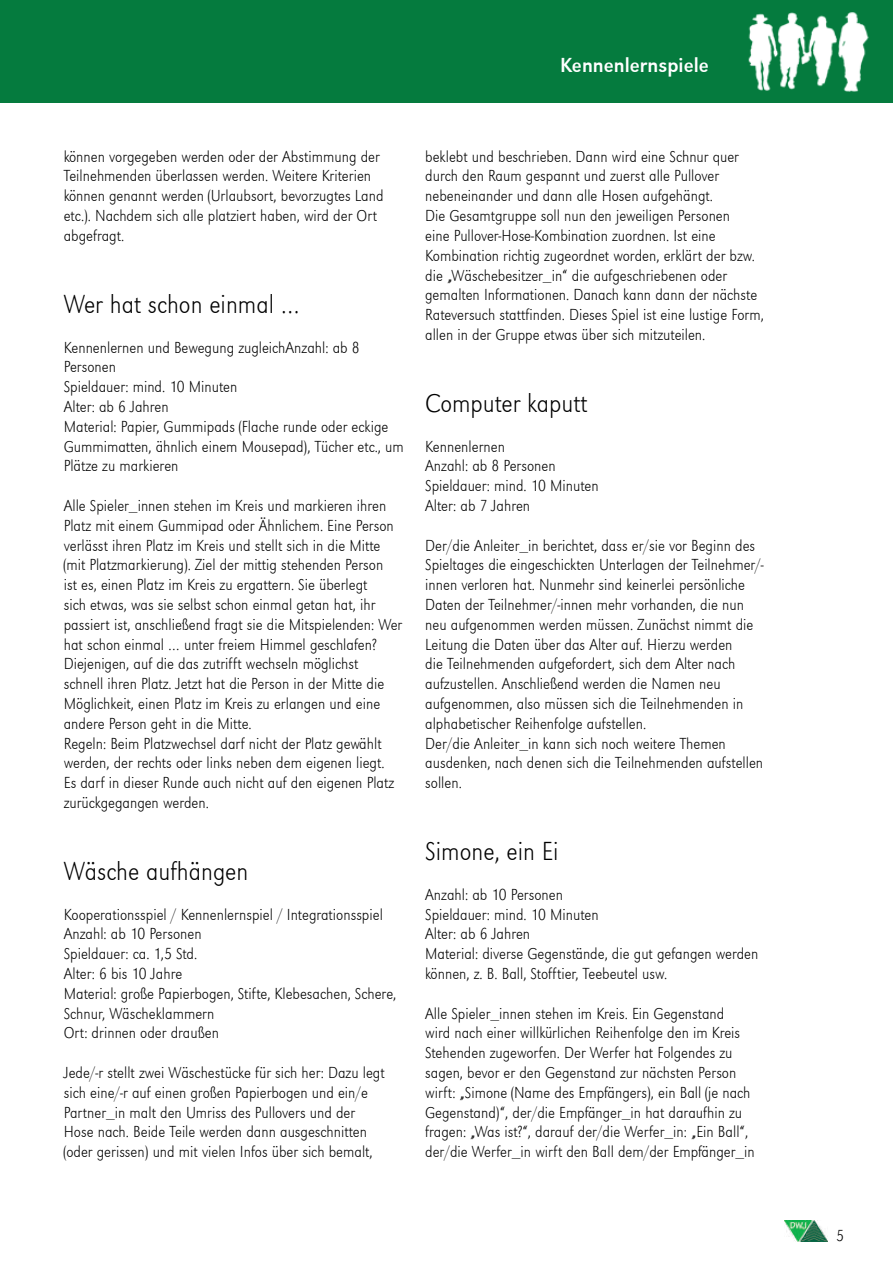
<style>
.page{position:relative;width:893px;height:1263px;background:#fff}
.page>*{position:absolute;margin:0;border:0;box-sizing:border-box;transform-origin:0 0}
.t1{font:27px "URW Grotesk T Extr Ligh Extr Narr";color:#000}
.t2{font:21px "URW Grotesk T Regu Narr";color:#fff}
.t3{font:16.5px/19.8px "URW Grotesk T Extr Ligh Extr Narr";color:#000}
</style>
<div class="page">
<img style="left:785px;top:1220px;width:43px;height:22px">
<div style="left:0;top:0;width:893px;height:102px;background:#057b3e"></div>
<img style="left:748px;top:12px;width:121px;height:80px">
<p class="t2" style="left:560px;top:52px;width:150px">Kennenlernspiele</p>
<p class="t3" style="left:64px;top:146px;width:321px">können vorgegeben werden oder der Abstimmung der Teilnehmenden überlassen werden. Weitere Kriterien können genannt werden (Urlaubsort, bevorzugtes Land etc.). Nachdem sich alle platziert haben, wird der Ort abgefragt.</p>
<h1 class="t1" style="left:64px;top:288px;width:238px">Wer hat schon einmal …</h1>
<p class="t3" style="left:64px;top:337px;width:342px">Kennenlernen und Bewegung zugleichAnzahl: ab 8<br>Personen<br>Spieldauer: mind. 10 Minuten<br>Alter: ab 6 Jahren<br>Material: Papier, Gummipads (Flache runde oder eckige Gummimatten, ähnlich einem Mousepad), Tücher etc., um Plätze zu markieren</p>
<p class="t3" style="left:64px;top:495px;width:340px">Alle Spieler_innen stehen im Kreis und markieren ihren Platz mit einem Gummipad oder Ähnlichem. Eine Person verlässt ihren Platz im Kreis und stellt sich in die Mitte (mit Platzmarkierung). Ziel der mittig stehenden Person<br>ist es, einen Platz im Kreis zu ergattern. Sie überlegt<br>sich etwas, was sie selbst schon einmal getan hat, ihr passiert ist, anschließend fragt sie die Mitspielenden: Wer hat schon einmal … unter freiem Himmel geschlafen?<br>Diejenigen, auf die das zutrifft wechseln möglichst<br>schnell ihren Platz. Jetzt hat die Person in der Mitte die Möglichkeit, einen Platz im Kreis zu erlangen und eine andere Person geht in die Mitte.<br>Regeln: Beim Platzwechsel darf nicht der Platz gewählt werden, der rechts oder links neben dem eigenen liegt.<br>Es darf in dieser Runde auch nicht auf den eigenen Platz zurückgegangen werden.</p>
<h1 class="t1" style="left:64px;top:855px;width:186px">Wäsche aufhängen</h1>
<p class="t3" style="left:64px;top:904px;width:334px">Kooperationsspiel / Kennenlernspiel / Integrationsspiel Anzahl: ab 10 Personen<br>Spieldauer: ca. 1,5 Std.<br>Alter: 6 bis 10 Jahre<br>Material: große Papierbogen, Stifte, Klebesachen, Schere, Schnur, Wäscheklammern<br>Ort: drinnen oder draußen</p>
<p class="t3" style="left:64px;top:1062px;width:323px">Jede/-r stellt zwei Wäschestücke für sich her: Dazu legt sich eine/-r auf einen großen Papierbogen und ein/e Partner_in malt den Umriss des Pullovers und der Hose nach. Beide Teile werden dann ausgeschnitten (oder gerissen) und mit vielen Infos über sich bemalt,</p>
<p class="t3" style="left:425px;top:146px;width:340px">beklebt und beschrieben. Dann wird eine Schnur quer durch den Raum gespannt und zuerst alle Pullover nebeneinander und dann alle Hosen aufgehängt.<br>Die Gesamtgruppe soll nun den jeweiligen Personen<br>eine Pullover-Hose-Kombination zuordnen. Ist eine Kombination richtig zugeordnet worden, erklärt der bzw. die „Wäschebesitzer_in“ die aufgeschriebenen oder gemalten Informationen. Danach kann dann der nächste Rateversuch stattfinden. Dieses Spiel ist eine lustige Form, allen in der Gruppe etwas über sich mitzuteilen.</p>
<h1 class="t1" style="left:425px;top:387px;width:164px">Computer kaputt</h1>
<p class="t3" style="left:425px;top:436px;width:175px">Kennenlernen<br>Anzahl: ab 8 Personen<br>Spieldauer: mind. 10 Minuten<br>Alter: ab 7 Jahren</p>
<p class="t3" style="left:425px;top:535px;width:340px">Der/die Anleiter_in berichtet, dass er/sie vor Beginn des Spieltages die eingeschickten Unterlagen der Teilnehmer/- innen verloren hat. Nunmehr sind keinerlei persönliche Daten der Teilnehmer/-innen mehr vorhanden, die nun neu aufgenommen werden müssen. Zunächst nimmt die Leitung die Daten über das Alter auf. Hierzu werden<br>die Teilnehmenden aufgefordert, sich dem Alter nach aufzustellen. Anschließend werden die Namen neu aufgenommen, also müssen sich die Teilnehmenden in alphabetischer Reihenfolge aufstellen.<br>Der/die Anleiter_in kann sich noch weitere Themen ausdenken, nach denen sich die Teilnehmenden aufstellen sollen.</p>
<h1 class="t1" style="left:425px;top:835px;width:135px">Simone, ein Ei</h1>
<p class="t3" style="left:425px;top:884px;width:335px">Anzahl: ab 10 Personen<br>Spieldauer: mind. 10 Minuten<br>Alter: ab 6 Jahren<br>Material: diverse Gegenstände, die gut gefangen werden können, z. B. Ball, Stofftier, Teebeutel usw.</p>
<p class="t3" style="left:425px;top:1003px;width:331px">Alle Spieler_innen stehen im Kreis. Ein Gegenstand<br>wird nach einer willkürlichen Reihenfolge den im Kreis Stehenden zugeworfen. Der Werfer hat Folgendes zu sagen, bevor er den Gegenstand zur nächsten Person wirft: „Simone (Name des Empfängers), ein Ball (je nach Gegenstand)“, der/die Empfänger_in hat daraufhin zu fragen: „Was ist?“, darauf der/die Werfer_in: „Ein Ball“, der/die Werfer_in wirft den Ball dem/der Empfänger_in</p>
<p class="t3" style="left:836px;top:1225px;width:9px">5</p>
</div>
